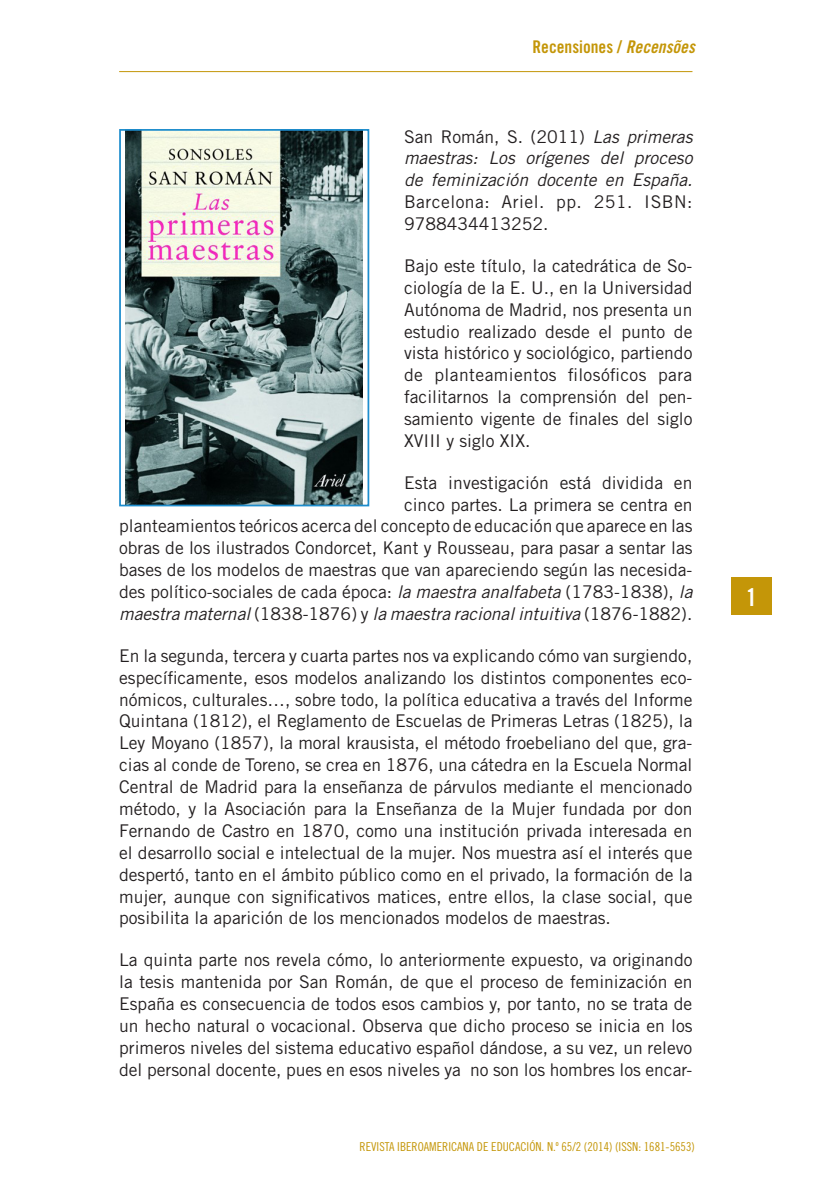
<style>
.page{position:relative;width:819px;height:1191px;background:#fff}
.page>*{position:absolute;margin:0;border:0;box-sizing:border-box;transform-origin:0 0}
.PAGINA{font:24.5px "Trade Gothic Bold Cond Twenty";color:#fff}
.t1{font:700 19.25px "Trade Gothic";color:#fff}
.TEXTO{font:17.5px/21.9px "Trade Gothic";color:#231f20;text-align:justify}
.TEXTO-2{font:italic 17.5px/21.9px "Trade Gothic";color:#231f20;text-align:justify}
.t2{font:17.5px "Trade Gothic Bold Cond Twenty";color:#c49608}
.t3{font:12.25px "Trade Gothic Cond Eighteen";color:#c49608}
.s1{font-family:"Trade Gothic Bold Cond Twenty Obl"}
.s2{font-style:normal}
.s3{font-style:italic}
</style>
<div class="page">
<div style="left:731px;top:577px;width:40px;height:38px;background:#c49608"></div>
<hr style="left:119px;top:71px;width:573px;height:1px;background:#c49608">
<img style="left:126px;top:132px;width:237px;height:371px">
<div style="left:119px;top:129px;width:250px;height:377px;border:2px solid #1e8dcd"></div>
<p class="t2" style="left:532px;top:36px;width:164px">Recensiones / <span class="s1">Recensões</span></p>
<p class="TEXTO-2" style="left:404px;top:125px;width:290px"><span class="s2">San Román, S. (2011)</span> Las primeras maestras: Los orígenes del proceso de feminización docente en España.<br><span class="s2">Barcelona: Ariel. pp. 251. ISBN:<br>9788434413252.</span></p>
<p class="TEXTO" style="left:404px;top:254px;width:290px">Bajo este título, la catedrática de So&shy;ciología de la E. U., en la Universidad Autónoma de Madrid, nos presenta un estudio realizado desde el punto de vista histórico y sociológico, partiendo de planteamientos filosóficos para facilitarnos la comprensión del pen&shy;samiento vigente de finales del siglo XVIII y siglo XIX.</p>
<p class="TEXTO" style="left:119px;top:471px;width:575px;text-align:right">Esta investigación está dividida en<br>cinco partes. La primera se centra en<br>planteamientos teóricos acerca del concepto de educación que aparece en las obras de los ilustrados Condorcet, Kant y Rousseau, para pasar a sentar las bases de los modelos de maestras que van apareciendo según las necesida&shy;des político-sociales de cada época: <span class="s3">la maestra analfabeta</span> (1783-1838), <span class="s3">la maestra maternal</span> (1838-1876) y <span class="s3">la maestra racional intuitiva</span> (1876-1882).</p>
<p class="TEXTO" style="left:119px;top:644px;width:575px">En la segunda, tercera y cuarta partes nos va explicando cómo van surgiendo, específicamente, esos modelos analizando los distintos componentes eco&shy;nómicos, culturales…, sobre todo, la política educativa a través del Informe Quintana (1812), el Reglamento de Escuelas de Primeras Letras (1825), la Ley Moyano (1857), la moral krausista, el método froebeliano del que, gra&shy;cias al conde de Toreno, se crea en 1876, una cátedra en la Escuela Normal Central de Madrid para la enseñanza de párvulos mediante el mencionado método, y la Asociación para la Enseñanza de la Mujer fundada por don Fernando de Castro en 1870, como una institución privada interesada en el desarrollo social e intelectual de la mujer. Nos muestra así el interés que despertó, tanto en el ámbito público como en el privado, la formación de la mujer, aunque con significativos matices, entre ellos, la clase social, que posibilita la aparición de los mencionados modelos de maestras.</p>
<p class="TEXTO" style="left:119px;top:948px;width:575px">La quinta parte nos revela cómo, lo anteriormente expuesto, va originando la tesis mantenida por San Román, de que el proceso de feminización en España es consecuencia de todos esos cambios y, por tanto, no se trata de un hecho natural o vocacional. Observa que dicho proceso se inicia en los primeros niveles del sistema educativo español dándose, a su vez, un relevo del personal docente, pues en esos niveles ya no son los hombres los encar-</p>
<p class="t3" style="left:359px;top:1139px;width:337px">REVISTA IBEROAMERICANA DE EDUCACIÓN. N.º 65/2 (2014) (ISSN: 1681-5653)</p>
<p class="PAGINA" style="left:746px;top:582px;width:12px">1</p>
<p class="t1" style="left:745px;top:583px;width:12px">1</p>
</div>
